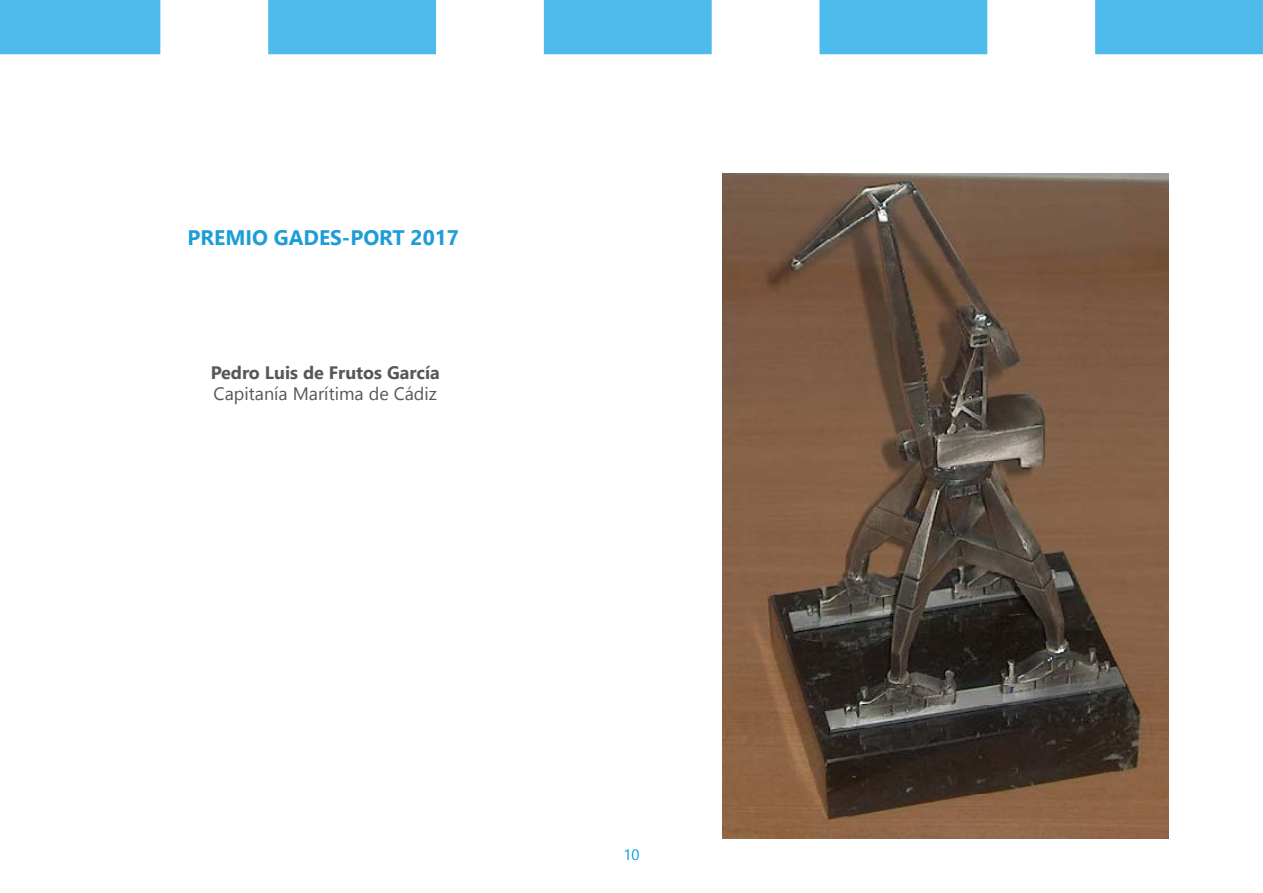
<style>
.page{position:relative;width:1263px;height:893px;background:#fff}
.page>*{position:absolute;margin:0;border:0;box-sizing:border-box;transform-origin:0 0}
.t1{font:700 21px "Nirmala UI";color:#1d9dd8}
.t2{font:18px "Nirmala UI";color:#575756}
.t3{font:700 18px "Nirmala UI";color:#575756}
.t4{font:15px "Nirmala UI";color:#009fe3}
</style>
<div class="page">
<svg style="left:0;top:0;width:1263px;height:54px;fill:#4dbbeb"></svg>
<img style="left:722px;top:173px;width:446px;height:666px">
<p class="t1" style="left:188px;top:220px;width:273px">PREMIO GADES-PORT 2017</p>
<p class="t3" style="left:211px;top:357px;width:231px">Pedro Luis de Frutos García</p>
<p class="t2" style="left:214px;top:379px;width:225px">Capitanía Marítima de Cádiz</p>
<p class="t4" style="left:623px;top:842px;width:18px">10</p>
</div>
